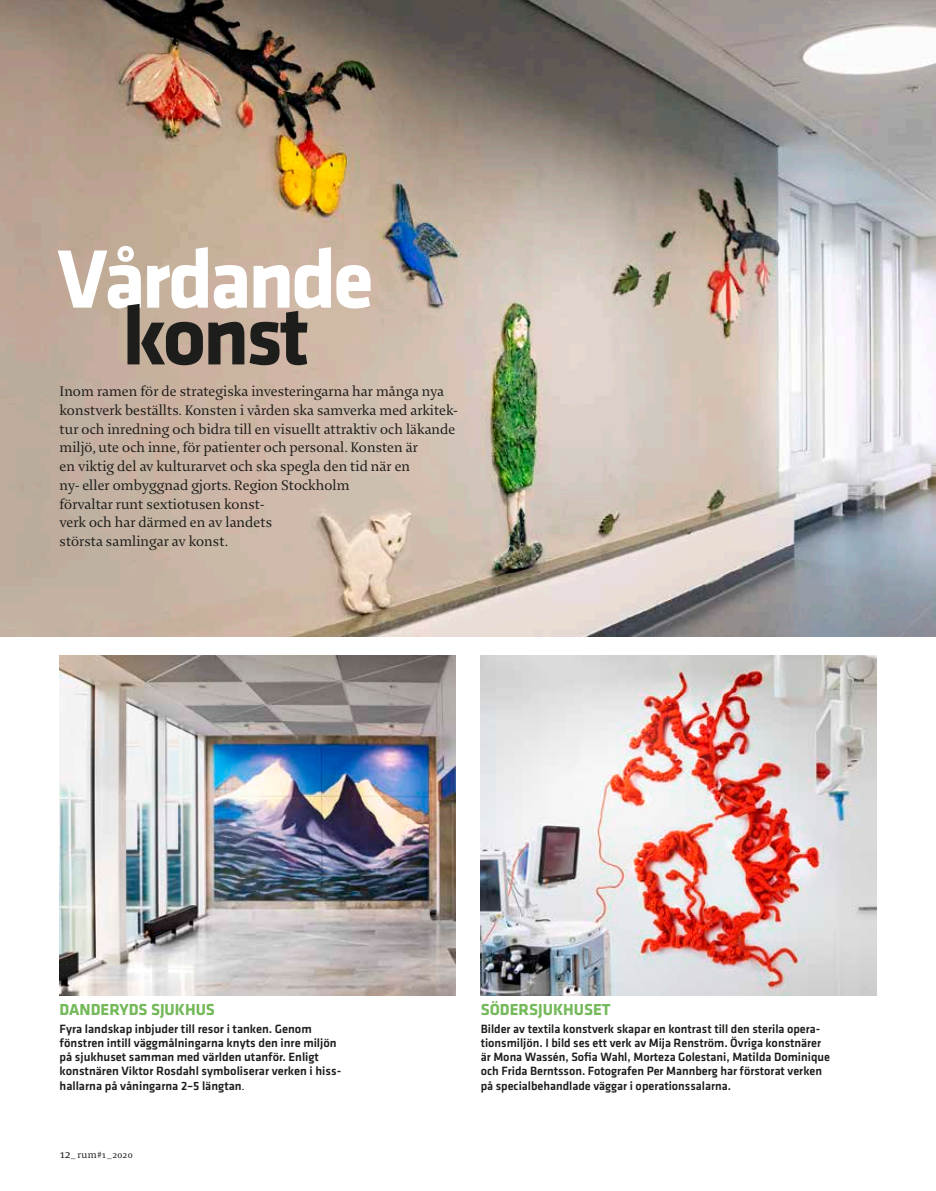
<style>
.page{position:relative;width:936px;height:1191px;background:#fff}
.page>*{position:absolute;margin:0;border:0;box-sizing:border-box;transform-origin:0 0}
.t1{font:700 85.8px "Klavika";letter-spacing:-.04em;color:#fff}
.t2{font:700 85.8px "Klavika";letter-spacing:-.04em;color:#1d1d1b}
.t3{font:700 16.5px "Klavika";color:#74b959}
.brödtext{font:15px/18.8px "Enigma";color:#1d1d1b}
.t4{font:500 12.45px/14.2px "Klavika";color:#1d1d1b}
.t5{font:10.5px "Enigma";letter-spacing:.025em;color:#1d1d1b}
.s1{font-family:"Enigma";font-weight:400;font-size:13.5px}
.s2{font-size:12.75px}
</style>
<div class="page">
<img style="left:60px;top:655px;width:395px;height:340px">
<img style="left:480px;top:655px;width:396px;height:340px">
<img style="left:0;top:0;width:935px;height:636px">
<p class="t1" style="left:58px;top:232px;width:318px">Vårdande</p>
<p class="t2" style="left:122px;top:289px;width:189px">konst</p>
<p class="brödtext" style="left:60px;top:382px;width:400px">Inom ramen för de strategiska investeringarna har många nya konstverk beställts. Konsten i vården ska samverka med arkitek&shy;tur och inredning och bidra till en visuellt attraktiv och läkande miljö, ute och inne, för patienter och personal. Konsten är<br>en viktig del av kulturarvet och ska spegla den tid när en<br>ny- eller ombyggnad gjorts. Region Stockholm<br>förvaltar runt sextiotusen konst-<br>verk och har därmed en av landets<br>största samlingar av konst.</p>
<p class="t3" style="left:60px;top:1001px;width:157px">DANDERYDS SJUKHUS</p>
<p class="t4" style="left:60px;top:1021px;width:283px">Fyra landskap inbjuder till resor i tanken. Genom fönstren intill väggmålningarna knyts den inre miljön på sjukhuset samman med världen utanför. Enligt konstnären Viktor Rosdahl symboliserar verken i hiss&shy;hallarna på våningarna 2–5 längtan<span class="s1">.</span></p>
<p class="t5" style="left:60px;top:1149px;width:74px"><span class="s2">12</span>_ rum#1_2020</p>
<p class="t3" style="left:480px;top:1001px;width:131px">SÖDERSJUKHUSET</p>
<p class="t4" style="left:480px;top:1021px;width:351px">Bilder av textila konstverk skapar en kontrast till den sterila opera&shy;tionsmiljön. I bild ses ett verk av Mija Renström. Övriga konstnärer är Mona Wassén, Sofia Wahl, Morteza Golestani, Matilda Dominique och Frida Berntsson. Fotografen Per Mannberg har förstorat verken på specialbehandlade väggar i operationssalarna.</p>
</div>
